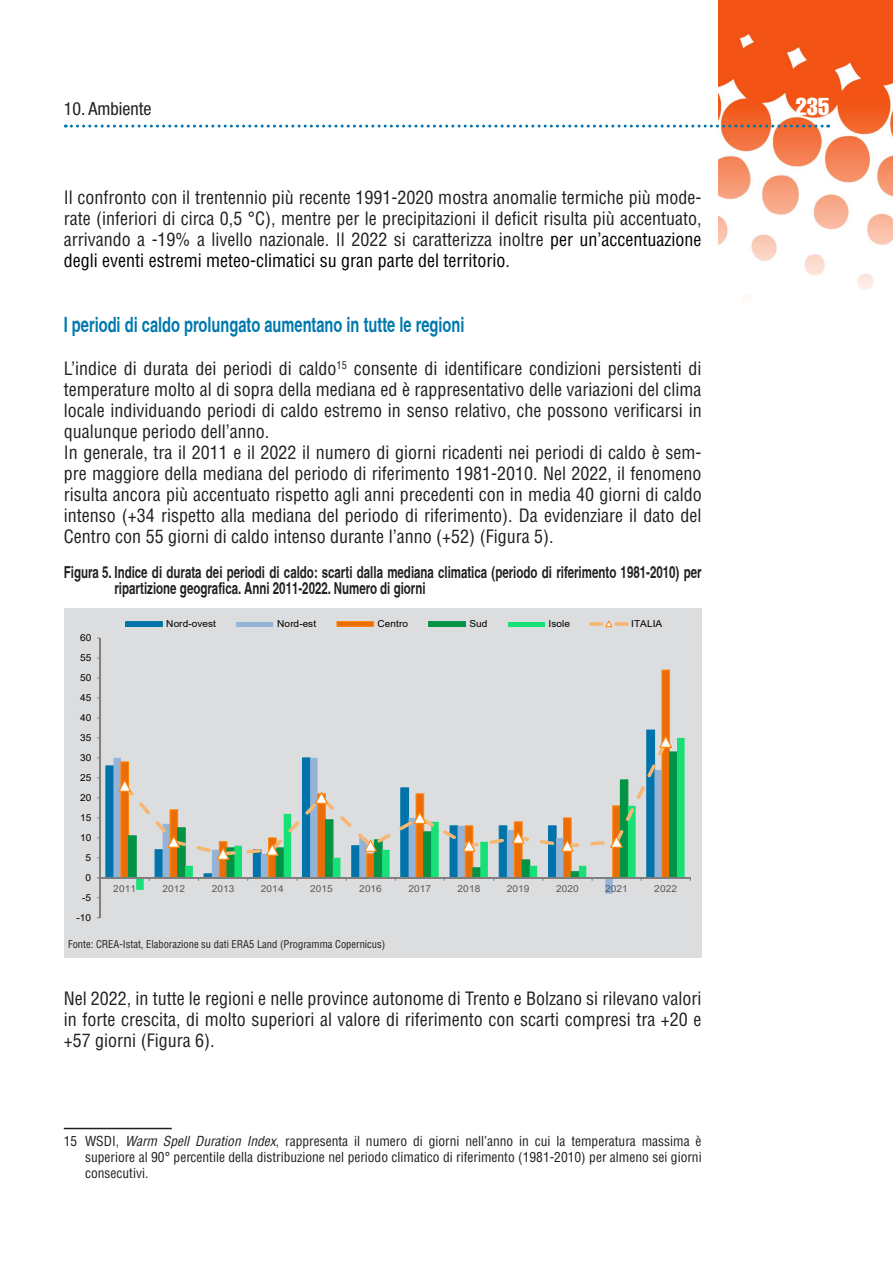
<style>
.page{position:relative;width:893px;height:1263px;background:#fff}
.page>*{position:absolute;margin:0;border:0;box-sizing:border-box;transform-origin:0 0}
.t1{font:24px "Helvetica LT Std Comp";color:#fff}
.t2{font:700 condensed 21px "Helvetica";color:#0078ae;scale:.85 1}
.t3{font:condensed 18px/21px "Helvetica LT Std";color:#231f20;text-align:justify}
.t4{font:condensed 18px "Helvetica Neue LT Std";color:#231f20}
.t5{font:700 condensed 16.5px/16.5px "Helvetica";color:#231f20;scale:.85 1}
.t6{font:condensed 13.5px/16.2px "Helvetica LT Std";color:#231f20;text-align:justify}
.t7{font:condensed 10.5px "Helvetica LT Std";color:#231f20}
.t8{font:9.6px "Arial";letter-spacing:.01em;color:#000;scale:1.05 1}
.t9{font:9.6px "Arial";letter-spacing:.01em;color:#595959;scale:1.05 1}
.s1{color:#000}
.s2{font-style:italic}
</style>
<div class="page">
<img style="left:719px;top:0;width:174px;height:299px">
<svg style="left:65px;top:125px;width:764px;height:3px"></svg>
<hr style="left:64px;top:1128px;width:108px;height:1px;background:#231f20">
<div style="left:64px;top:608px;width:638px;height:350px;background:#dcdddf"></div>
<svg style="left:113px;top:758px;width:500px;height:136px"></svg>
<svg style="left:120px;top:669px;width:550px;height:208px"></svg>
<svg style="left:136px;top:738px;width:549px;height:152px"></svg>
<hr style="left:100px;top:638px;width:1px;height:280px;background:#7f7f7f">
<hr style="left:100px;top:877px;width:590px;height:1px;background:#7f7f7f">
<svg style="left:123px;top:742px;width:544px;height:113px"></svg>
<svg style="left:119px;top:780px;width:12px;height:12px"></svg>
<svg style="left:168px;top:836px;width:12px;height:12px"></svg>
<svg style="left:217px;top:848px;width:12px;height:12px"></svg>
<svg style="left:266px;top:844px;width:12px;height:12px"></svg>
<svg style="left:315px;top:792px;width:13px;height:12px"></svg>
<svg style="left:364px;top:840px;width:13px;height:12px"></svg>
<svg style="left:414px;top:812px;width:12px;height:12px"></svg>
<svg style="left:463px;top:840px;width:12px;height:12px"></svg>
<svg style="left:512px;top:832px;width:12px;height:12px"></svg>
<svg style="left:561px;top:840px;width:12px;height:12px"></svg>
<svg style="left:610px;top:836px;width:13px;height:12px"></svg>
<svg style="left:659px;top:736px;width:13px;height:12px"></svg>
<svg style="left:125px;top:621px;width:38px;height:6px"></svg>
<hr style="left:237px;top:622px;width:36px;height:4px;background:#95b3d7">
<svg style="left:336px;top:621px;width:38px;height:6px"></svg>
<svg style="left:428px;top:621px;width:38px;height:6px"></svg>
<hr style="left:508px;top:622px;width:37px;height:4px;background:#16e076">
<svg style="left:589px;top:622px;width:14px;height:4px"></svg>
<svg style="left:614px;top:622px;width:15px;height:4px"></svg>
<svg style="left:605px;top:621px;width:7px;height:6px"></svg>
<p class="t4" style="left:64px;top:98px;width:89px">10. Ambiente</p>
<h1 class="t1" style="left:796px;top:91px;width:35px">235</h1>
<p class="t3" style="left:64px;top:187px;width:639px">Il confronto con il trentennio più recente 1991-2020 mostra anomalie termiche più mode&shy;rate (inferiori di circa 0,5 °C), mentre per le precipitazioni il deficit risulta più accentuato, arrivando a -19% a livello nazionale. Il 2022 si caratterizza inoltre <span class="s1">per un’accentuazione degli eventi estremi meteo-climatici su gran parte del territorio.</span></p>
<p class="t2" style="left:64px;top:312px;width:473px">I periodi di caldo prolungato aumentano in tutte le regioni</p>
<p class="t3" style="left:64px;top:357px;width:639px;text-align:left">L’indice di durata dei periodi di caldo<sup>15</sup> consente di identificare condizioni persistenti di temperature molto al di sopra della mediana ed è rappresentativo delle variazioni del clima locale individuando periodi di caldo estremo in senso relativo, che possono verificarsi in qualunque periodo dell’anno.<br>In generale, tra il 2011 e il 2022 il numero di giorni ricadenti nei periodi di caldo è sem&shy;pre maggiore della mediana del periodo di riferimento 1981-2010. Nel 2022, il fenomeno risulta ancora più accentuato rispetto agli anni precedenti con in media 40 giorni di caldo intenso (+34 rispetto alla mediana del periodo di riferimento). Da evidenziare il dato del Centro con 55 giorni di caldo intenso durante l’anno (+52) (Figura 5).</p>
<p class="t5" style="left:114px;top:563px;width:692px;text-indent:-51px">Figura 5. Indice di durata dei periodi di caldo: scarti dalla mediana climatica (periodo di riferimento 1981-2010) per ripartizione geografica. Anni 2011-2022. Numero di giorni</p>
<p class="t8" style="left:80px;top:631px;width:12px">60</p>
<p class="t8" style="left:80px;top:651px;width:12px">55</p>
<p class="t8" style="left:80px;top:671px;width:12px">50</p>
<p class="t8" style="left:80px;top:691px;width:12px">45</p>
<p class="t8" style="left:80px;top:711px;width:12px">40</p>
<p class="t8" style="left:80px;top:731px;width:12px">35</p>
<p class="t8" style="left:80px;top:751px;width:12px">30</p>
<p class="t8" style="left:80px;top:771px;width:12px">25</p>
<p class="t8" style="left:80px;top:791px;width:12px">20</p>
<p class="t8" style="left:80px;top:811px;width:12px">15</p>
<p class="t8" style="left:80px;top:831px;width:12px">10</p>
<p class="t8" style="left:86px;top:851px;width:7px">5</p>
<p class="t8" style="left:86px;top:871px;width:7px">0</p>
<p class="t8" style="left:82px;top:891px;width:10px">-5</p>
<p class="t8" style="left:77px;top:911px;width:15px">-10</p>
<p class="t8" style="left:166px;top:617px;width:49px">Nord-ovest</p>
<p class="t8" style="left:277px;top:617px;width:39px">Nord-est</p>
<p class="t8" style="left:378px;top:617px;width:31px">Centro</p>
<p class="t8" style="left:469px;top:617px;width:19px">Sud</p>
<p class="t8" style="left:549px;top:617px;width:22px">Isole</p>
<p class="t8" style="left:631px;top:617px;width:31px">ITALIA</p>
<p class="t9" style="left:113px;top:882px;width:23px">2011</p>
<p class="t9" style="left:163px;top:882px;width:23px">2012</p>
<p class="t9" style="left:212px;top:882px;width:23px">2013</p>
<p class="t9" style="left:261px;top:882px;width:23px">2014</p>
<p class="t9" style="left:310px;top:882px;width:23px">2015</p>
<p class="t9" style="left:359px;top:882px;width:23px">2016</p>
<p class="t9" style="left:408px;top:882px;width:23px">2017</p>
<p class="t9" style="left:458px;top:882px;width:23px">2018</p>
<p class="t9" style="left:507px;top:882px;width:23px">2019</p>
<p class="t9" style="left:556px;top:882px;width:23px">2020</p>
<p class="t9" style="left:605px;top:882px;width:23px">2021</p>
<p class="t9" style="left:654px;top:882px;width:23px">2022</p>
<p class="t7" style="left:68px;top:938px;width:319px">Fonte: CREA-Istat, Elaborazione su dati ERA5 Land (Programma Copernicus)</p>
<p class="t3" style="left:64px;top:987px;width:639px">Nel 2022, in tutte le regioni e nelle province autonome di Trento e Bolzano si rilevano valori in forte crescita, di molto superiori al valore di riferimento con scarti compresi tra +20 e +57 giorni (Figura 6).</p>
<p class="t6" style="left:85px;top:1132px;width:618px;text-indent:-21px">15 WSDI, <span class="s2">Warm Spell Duration Index</span>, rappresenta il numero di giorni nell’anno in cui la temperatura massima è superiore al 90° percentile della distribuzione nel periodo climatico di riferimento (1981-2010) per almeno sei giorni consecutivi.</p>
</div>
